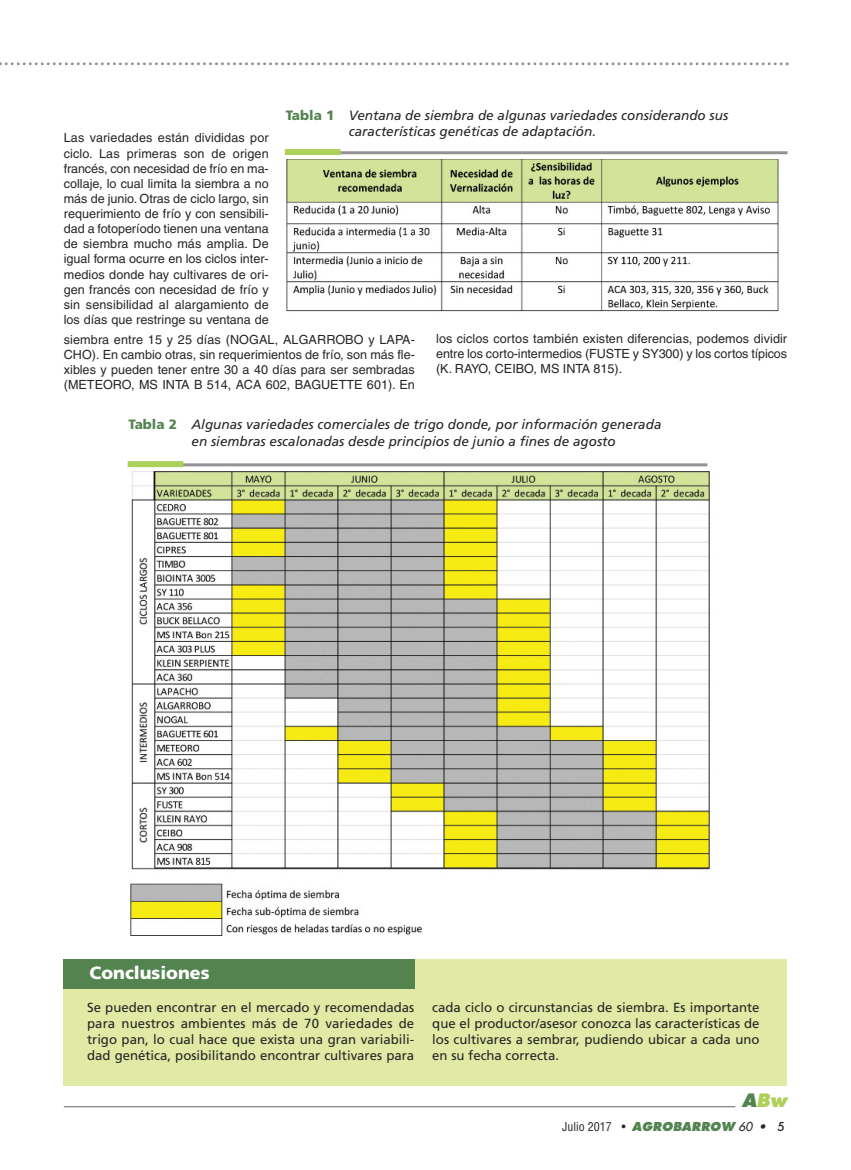
<style>
.page{position:relative;width:851px;height:1170px;background:#fff}
.page>*{position:absolute;margin:0;border:0;box-sizing:border-box;transform-origin:0 0}
.t1{font:italic 800 18px "Futura";color:#afcf5b}
.t2{font:900 17.7px "Frutiger";color:#fff}
.t3{font:italic 13.5px/16.2px "Frutiger";color:#272627}
.t4{font:13.2px/15.9px "Frutiger";color:#272627;text-align:justify}
.t5{font:12.6px/15.1px "Helvetica";color:#272627;text-align:justify}
.t6{font:italic 800 12px "Futura";letter-spacing:.005em;color:#538450}
.s1{font-weight:900;font-style:normal;color:#538450}
.s2{color:#538450}
.s3{font-family:"Helvetica";font-weight:400;font-style:normal;font-stretch:condensed;color:#272627}
.s4{font-weight:500;font-style:normal;color:#272627}
.s5{font-weight:400;color:#272627}
.s6{color:#272627}
</style>
<div class="page">
<div style="left:64px;top:959px;width:723px;height:127px;background:#e0eaa4"></div>
<hr style="left:64px;top:1105px;width:671px;height:2px;background:#939393">
<svg style="left:0;top:62px;width:788px;height:3px"></svg>
<img style="left:286px;top:160px;width:493px;height:152px">
<hr style="left:334px;top:151px;width:453px;height:3px;background:#939393">
<div style="left:285px;top:149px;width:55px;height:6px;background:#afcf5b"></div>
<img style="left:130px;top:472px;width:580px;height:463px">
<hr style="left:177px;top:463px;width:530px;height:3px;background:#939393">
<div style="left:128px;top:461px;width:55px;height:6px;background:#afcf5b"></div>
<div style="left:64px;top:958px;width:351px;height:30px;background:#538450"></div>
<p class="t3" style="left:349px;top:108px;width:381px;text-indent:-63px"><span class="s1">Tabla 1</span> Ventana de siembra de algunas variedades considerando sus características genéticas de adaptación.</p>
<p class="t5" style="left:64px;top:132px;width:206px">Las variedades están divididas por ciclo. Las primeras son de origen francés, con necesidad de frío en ma&shy;collaje, lo cual limita la siembra a no más de junio. Otras de ciclo largo, sin requerimiento de frío y con sensibili&shy;dad a fotoperíodo tienen una ventana de siembra mucho más amplia. De igual forma ocurre en los ciclos inter&shy;medios donde hay cultivares de ori&shy;gen francés con necesidad de frío y sin sensibilidad al alargamiento de los días que restringe su ventana de</p>
<p class="t5" style="left:64px;top:333px;width:352px">siembra entre 15 y 25 días (NOGAL, ALGARROBO y LAPA-CHO). En cambio otras, sin requerimientos de frío, son más fle&shy;xibles y pueden tener entre 30 a 40 días para ser sembradas (METEORO, MS INTA B 514, ACA 602, BAGUETTE 601). En</p>
<p class="t5" style="left:436px;top:332px;width:352px">los ciclos cortos también existen diferencias, podemos dividir entre los corto-intermedios (FUSTE y SY300) y los cortos típicos (K. RAYO, CEIBO, MS INTA 815).</p>
<p class="t3" style="left:191px;top:417px;width:471px;text-indent:-63px"><span class="s1">Tabla 2</span> Algunas variedades comerciales de trigo donde, por información generada en siembras escalonadas desde principios de junio a fines de agosto</p>
<h2 class="t2" style="left:90px;top:966px;width:121px">Conclusiones</h2>
<p class="t4" style="left:87px;top:1000px;width:329px">Se pueden encontrar en el mercado y recomendadas para nuestros ambientes más de 70 variedades de trigo pan, lo cual hace que exista una gran variabili&shy;dad genética, posibilitando encontrar cultivares para</p>
<p class="t4" style="left:432px;top:1000px;width:329px">cada ciclo o circunstancias de siembra. Es importante que el productor/asesor conozca las características de los cultivares a sembrar, pudiendo ubicar a cada uno en su fecha correcta.</p>
<h1 class="t1" style="left:741px;top:1091px;width:47px"><span class="s2">A</span>Bw</h1>
<p class="t6" style="left:562px;top:1121px;width:224px"><span class="s3">Julio 2017</span> <span class="s4">•</span> AGROBARROW <span class="s5">60</span> <span class="s6">•</span> <span class="s4">5</span></p>
</div>
